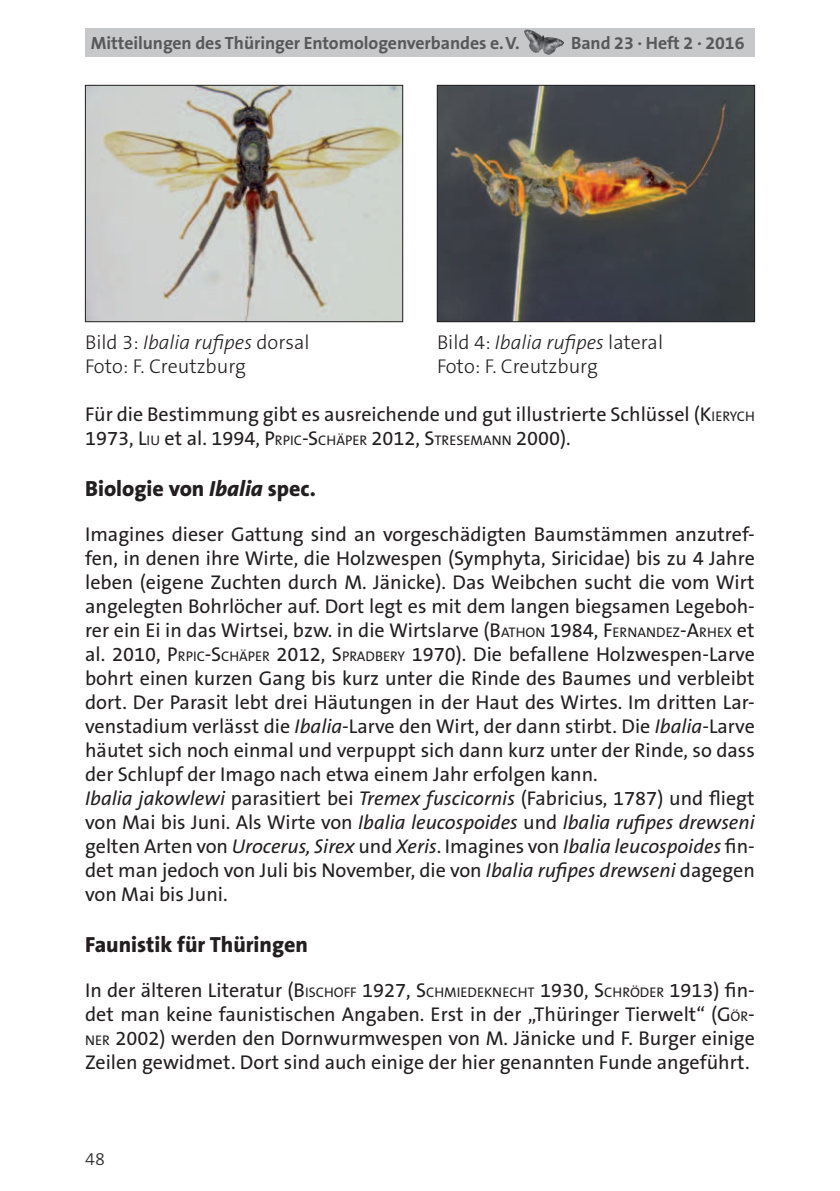
<style>
.page{position:relative;width:840px;height:1191px;background:#fff}
.page>*{position:absolute;margin:0;border:0;box-sizing:border-box;transform-origin:0 0}
.t1{font:800 22px "The Sans B8";color:#231f20}
.t2{font:20px/24px "The Sans B5 Plain";color:#231f20}
.t3{font:300 20px/24px "The Sans B3";color:#231f20}
.t4{font:300 18px "The Sans B3";color:#231f20}
.t5{font:700 17.8px "The Sans B7";letter-spacing:-.005em;color:#57585a}
.s1{font-style:italic}
.s2{font-size:14px}
</style>
<div class="page">
<div style="left:85px;top:28px;width:669px;height:29px;background:#c7c8ca"></div>
<img style="left:87px;top:87px;width:314px;height:233px">
<div style="left:85px;top:85px;width:318px;height:237px;border:1px solid #231f20"></div>
<img style="left:439px;top:87px;width:313px;height:233px">
<div style="left:437px;top:85px;width:317px;height:237px;border:1px solid #231f20"></div>
<p class="t5" style="left:91px;top:35px;width:430px">Mitteilungen des Thüringer Entomologenverbandes e. V.</p>
<p class="t5" style="left:570px;top:35px;width:175px">Band 23 · Heft 2 · 2016</p>
<p class="t3" style="left:85px;top:332px;width:226px">Bild 3: <span class="s1">Ibalia rufipes</span> dorsal<br>Foto: F. Creutzburg</p>
<p class="t3" style="left:437px;top:332px;width:227px">Bild 4: <span class="s1">Ibalia rufipes</span> lateral<br>Foto: F. Creutzburg</p>
<p class="t2" style="left:85px;top:404px;width:670px">Für die Bestimmung gibt es ausreichende und gut illustrierte Schlüssel (K<span class="s2">IERYCH<br></span>1973, L<span class="s2">IU</span> et al. 1994, P<span class="s2">RPIC</span>-S<span class="s2">CHÄPER</span> 2012, S<span class="s2">TRESEMANN</span> 2000).</p>
<p class="t1" style="left:85px;top:478px;width:232px">Biologie von <span class="s1">Ibalia</span> spec.</p>
<p class="t2" style="left:85px;top:524px;width:671px">Imagines dieser Gattung sind an vorgeschädigten Baumstämmen anzutref&shy;fen, in denen ihre Wirte, die Holzwespen (Symphyta, Siricidae) bis zu 4 Jahre leben (eigene Zuchten durch M. Jänicke). Das Weibchen sucht die vom Wirt angelegten Bohrlöcher auf. Dort legt es mit dem langen biegsamen Legeboh&shy;rer ein Ei in das Wirtsei, bzw. in die Wirtslarve (B<span class="s2">ATHON</span> 1984, F<span class="s2">ERNANDEZ</span>-A<span class="s2">RHEX</span> et al. 2010, P<span class="s2">RPIC</span>-S<span class="s2">CHÄPER</span> 2012, S<span class="s2">PRADBERY</span> 1970). Die befallene Holzwespen-Larve bohrt einen kurzen Gang bis kurz unter die Rinde des Baumes und verbleibt dort. Der Parasit lebt drei Häutungen in der Haut des Wirtes. Im dritten Lar&shy;venstadium verlässt die <span class="s1">Ibalia</span>-Larve den Wirt, der dann stirbt. Die <span class="s1">Ibalia</span>-Larve häutet sich noch einmal und verpuppt sich dann kurz unter der Rinde, so dass der Schlupf der Imago nach etwa einem Jahr erfolgen kann.<br><span class="s1">Ibalia jakowlewi</span> parasitiert bei <span class="s1">Tremex fuscicornis</span> (Fabricius, 1787) und fliegt von Mai bis Juni. Als Wirte von <span class="s1">Ibalia leucospoides</span> und <span class="s1">Ibalia rufipes drewseni </span>gelten Arten von <span class="s1">Urocerus, Sirex</span> und <span class="s1">Xeris</span>. Imagines von <span class="s1">Ibalia leucospoides</span> fin&shy;det man jedoch von Juli bis November, die von <span class="s1">Ibalia rufipes drewseni</span> dagegen von Mai bis Juni.</p>
<p class="t1" style="left:85px;top:934px;width:224px">Faunistik für Thüringen</p>
<p class="t2" style="left:85px;top:980px;width:671px;text-align:justify">In der älteren Literatur (B<span class="s2">ISCHOFF</span> 1927, S<span class="s2">CHMIEDEKNECHT</span> 1930, S<span class="s2">CHRÖDER</span> 1913) fin&shy;det man keine faunistischen Angaben. Erst in der „Thüringer Tierwelt“ (G<span class="s2">ÖR</span>-<span class="s2">NER</span> 2002) werden den Dornwurmwespen von M. Jänicke und F. Burger einige Zeilen gewidmet. Dort sind auch einige der hier genannten Funde angeführt.</p>
<p class="t4" style="left:85px;top:1151px;width:21px">48</p>
</div>
